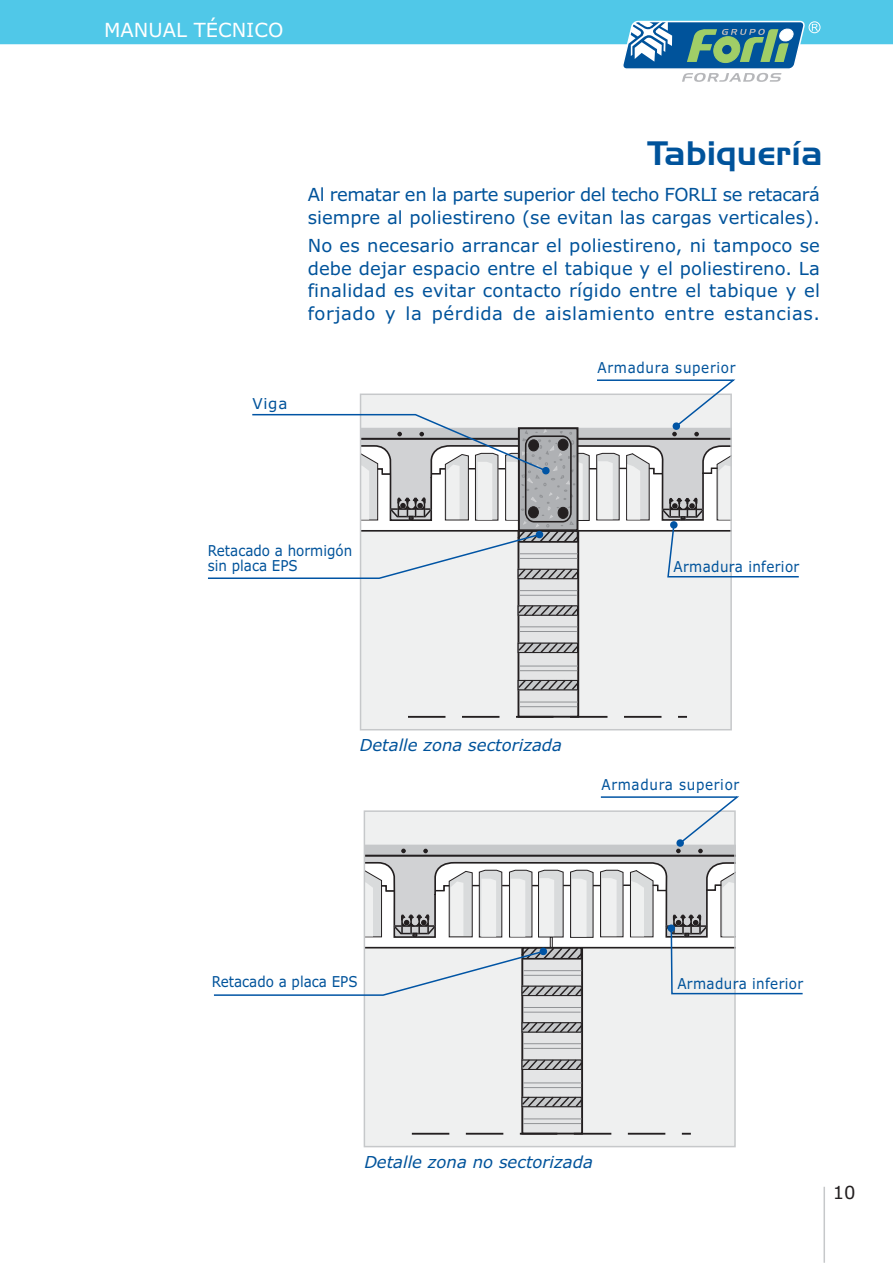
<style>
.page{position:relative;width:893px;height:1263px;background:#fff}
.page>*{position:absolute;margin:0;border:0;box-sizing:border-box;transform-origin:0 0}
.t1{font:33px "Handel Gothic BT";letter-spacing:.02em;color:#00539b}
.t2{font:19.5px "Verdana";color:#fff}
.t3{font:18px/22.5px "Verdana";letter-spacing:.005em;color:#00539b}
.t4{font:18px "Verdana";color:#231f20}
.t5{font:italic 16.5px "Verdana";color:#00539b}
.t6{font:15px/15px "Verdana";color:#00539b;scale:.9 1}
.t7{font:15px "Verdana";letter-spacing:.05em;color:#00539b;scale:.9 1}
.t8{font:15px "Verdana";letter-spacing:.025em;color:#00539b;scale:.9 1}
.t9{font:15px "Verdana";letter-spacing:.025em;color:#00539b}
</style>
<div class="page">
<hr style="left:823px;top:1187px;width:2px;height:76px;background:#c6c8ca">
<svg style="left:0;top:0;width:892px;height:82px"></svg>
<div style="left:722px;top:45px;width:10px;height:9px;background:#004990;border:1px solid #004990;border-radius:50%"></div>
<div style="left:361px;top:394px;width:370px;height:336px;background:#eff0f0"></div>
<svg style="left:518px;top:531px;width:61px;height:186px"></svg>
<svg style="left:408px;top:716px;width:279px;height:2px"></svg>
<hr style="left:519px;top:701px;width:59px;height:1px;background:#919396">
<hr style="left:519px;top:706px;width:58px;height:1px;background:#919396">
<svg style="left:208px;top:379px;width:591px;height:313px"></svg>
<div style="left:364px;top:811px;width:371px;height:335px;background:#eff0f0"></div>
<div style="left:522px;top:948px;width:61px;height:186px;background:#e4e5e6"></div>
<div style="left:521px;top:947px;width:62px;height:187px;border:2px solid #231f20"></div>
<svg style="left:412px;top:1133px;width:279px;height:2px"></svg>
<hr style="left:523px;top:1118px;width:58px;height:1px;background:#919396">
<hr style="left:523px;top:1123px;width:58px;height:1px;background:#919396">
<svg style="left:213px;top:796px;width:590px;height:312px"></svg>
<p class="t2" style="left:104px;top:22px;width:181px">MANUAL TÉCNICO</p>
<p class="t9" style="left:252px;top:397px;width:36px">Viga</p>
<h1 class="t1" style="left:648px;top:140px;width:176px">Tabiquería</h1>
<p class="t3" style="left:308px;top:185px;width:514px">Al rematar en la parte superior del techo FORLI se retacará siempre al poliestireno (se evitan las cargas verticales).</p>
<p class="t3" style="left:308px;top:236px;width:514px;text-align:justify">No es necesario arrancar el poliestireno, ni tampoco se debe dejar espacio entre el tabique y el poliestireno. La finalidad es evitar contacto rígido entre el tabique y el forjado y la pérdida de aislamiento entre estancias.</p>
<p class="t7" style="left:598px;top:361px;width:155px">Armadura superior</p>
<p class="t6" style="left:208px;top:544px;width:162px">Retacado a hormigón sin placa EPS</p>
<p class="t8" style="left:673px;top:561px;width:141px">Armadura inferior</p>
<p class="t5" style="left:360px;top:738px;width:204px">Detalle zona sectorizada</p>
<p class="t7" style="left:601px;top:778px;width:155px">Armadura superior</p>
<p class="t6" style="left:212px;top:976px;width:164px">Retacado a placa EPS</p>
<p class="t5" style="left:364px;top:1155px;width:230px">Detalle zona no sectorizada</p>
<p class="t8" style="left:677px;top:977px;width:141px">Armadura inferior</p>
<p class="t4" style="left:833px;top:1185px;width:24px">10</p>
</div>
